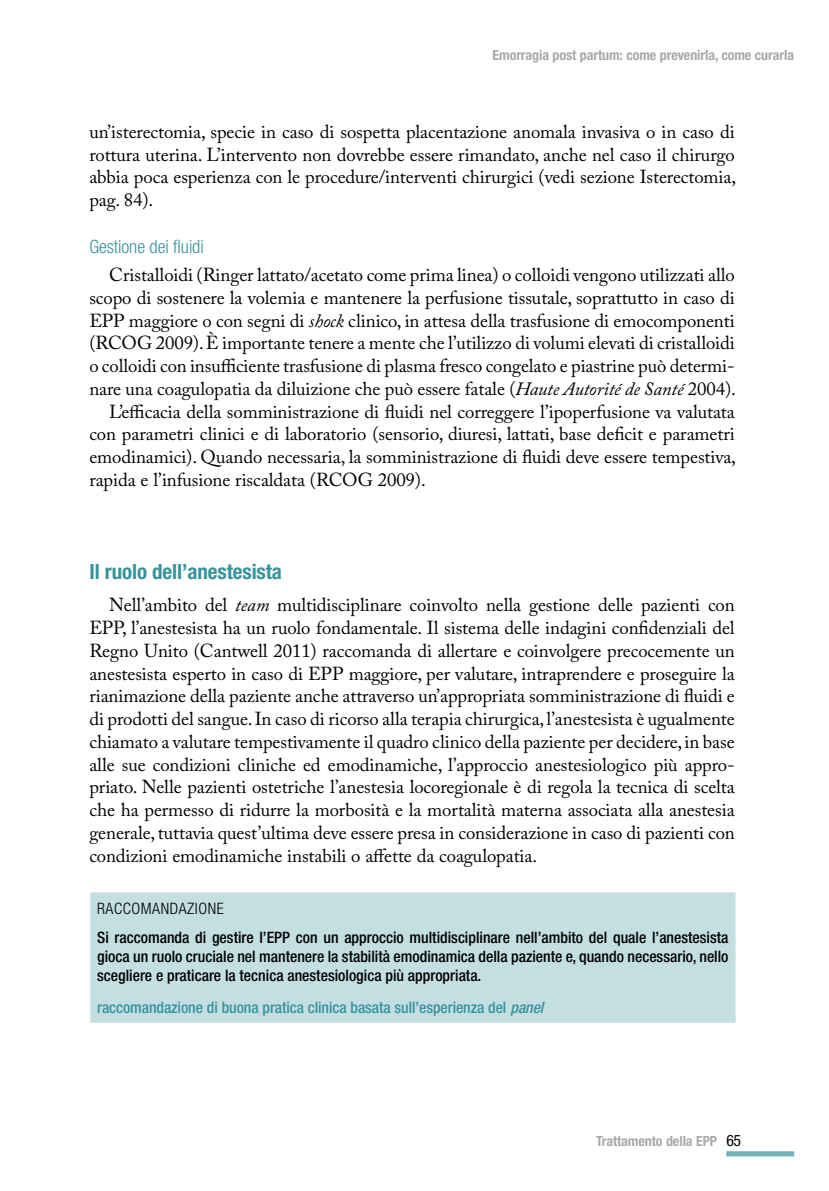
<style>
.page{position:relative;width:829px;height:1191px;background:#fff}
.page>*{position:absolute;margin:0;border:0;box-sizing:border-box;transform-origin:0 0}
.t1{font:700 condensed 21px "Helvetica Neue LT Std";letter-spacing:-.005em;color:#38939b}
.t2{font:18.72px/22.8px "Adobe Caslon Pro";letter-spacing:-.005em;color:#000;text-align:justify}
.t3{font:300 condensed 18.38px "Helvetica Neue LT Std";letter-spacing:-.005em;color:#38939b}
.t4{font:500 condensed 15.75px/19.2px "Helvetica Neue LT Std";color:#000;text-align:justify}
.t5{font:500 condensed 15.75px "Helvetica Neue LT Std";letter-spacing:-.005em;color:#38939b}
.t6{font:300 condensed 15.75px "Helvetica Neue LT Std";color:#000}
.t7{font:condensed 15.75px "Helvetica Neue LT Std";color:#000}
.t8{font:700 condensed 14px "Helvetica Neue LT Std";letter-spacing:-.005em;color:#a7a9ac}
.s1{font-style:italic}
</style>
<div class="page">
<div style="left:726px;top:1151px;width:68px;height:5px;background:#74b3b9"></div>
<div style="left:90px;top:892px;width:645px;height:130px;background:#c3dfe1"></div>
<p class="t8" style="left:492px;top:46px;width:303px">Emorragia post partum: come prevenirla, come curarla</p>
<p class="t2" style="left:89px;top:120px;width:648px">un’isterectomia, specie in caso di sospetta placentazione anomala invasiva o in caso di rottura uterina. L’intervento non dovrebbe essere rimandato, anche nel caso il chirurgo abbia poca esperienza con le procedure/interventi chirurgici (vedi sezione Isterectomia, pag. 84).</p>
<p class="t3" style="left:89px;top:236px;width:116px">GESTIONE DEI FLUIDI</p>
<p class="t2" style="left:109px;top:263px;width:627px">Cristalloidi (Ringer lattato/acetato come prima linea) o colloidi vengono utilizzati allo</p>
<p class="t2" style="left:89px;top:286px;width:647px">scopo di sostenere la volemia e mantenere la perfusione tissutale, soprattutto in caso di</p>
<p class="t2" style="left:89px;top:309px;width:646px">EPP maggiore o con segni di <span class="s1">shock</span> clinico, in attesa della trasfusione di emocomponenti</p>
<p class="t2" style="left:89px;top:331px;width:647px">(RCOG 2009). È importante tenere a mente che l’utilizzo di volumi elevati di cristalloidi</p>
<p class="t2" style="left:89px;top:354px;width:646px">o colloidi con insufficiente trasfusione di plasma fresco congelato e piastrine può determi-</p>
<p class="t2" style="left:89px;top:377px;width:648px">nare una coagulopatia da diluizione che può essere fatale (<span class="s1">Haute Autorité de Santé</span> 2004).</p>
<p class="t2" style="left:109px;top:400px;width:627px">L’efficacia della somministrazione di fluidi nel correggere l’ipoperfusione va valutata</p>
<p class="t2" style="left:89px;top:422px;width:647px">con parametri clinici e di laboratorio (sensorio, diuresi, lattati, base deficit e parametri</p>
<p class="t2" style="left:89px;top:445px;width:648px">emodinamici). Quando necessaria, la somministrazione di fluidi deve essere tempestiva,</p>
<p class="t2" style="left:89px;top:468px;width:338px">rapida e l’infusione riscaldata (RCOG 2009).</p>
<p class="t1" style="left:89px;top:558px;width:194px">Il ruolo dell’anestesista</p>
<p class="t2" style="left:89px;top:593px;width:647px;text-indent:20px">Nell’ambito del <span class="s1">team</span> multidisciplinare coinvolto nella gestione delle pazienti con EPP, l’anestesista ha un ruolo fondamentale. Il sistema delle indagini confidenziali del Regno Unito (Cantwell 2011) raccomanda di allertare e coinvolgere precocemente un anestesista esperto in caso di EPP maggiore, per valutare, intraprendere e proseguire la rianimazione della paziente anche attraverso un’appropriata somministrazione di fluidi e di prodotti del sangue. In caso di ricorso alla terapia chirurgica, l’anestesista è ugualmente chiamato a valutare tempestivamente il quadro clinico della paziente per decidere, in base alle sue condizioni cliniche ed emodinamiche, l’approccio anestesiologico più appro&shy;priato. Nelle pazienti ostetriche l’anestesia locoregionale è di regola la tecnica di scelta che ha permesso di ridurre la morbosità e la mortalità materna associata alla anestesia generale, tuttavia quest’ultima deve essere presa in considerazione in caso di pazienti con condizioni emodinamiche instabili o affette da coagulopatia.</p>
<p class="t6" style="left:97px;top:899px;width:18px">RACCOMANDAZIONE</p>
<p class="t4" style="left:97px;top:927px;width:632px">Si raccomanda di gestire l’EPP con un approccio multidisciplinare nell’ambito del quale l’anestesista gioca un ruolo cruciale nel mantenere la stabilità emodinamica della paziente e, quando necessario, nello scegliere e praticare la tecnica anestesiologica più appropriata.</p>
<p class="t5" style="left:97px;top:997px;width:447px">raccomandazione di buona pratica clinica basata sull’esperienza del <span class="s1">panel</span></p>
<p class="t8" style="left:596px;top:1133px;width:122px">Trattamento della EPP</p>
<p class="t7" style="left:726px;top:1131px;width:16px">65</p>
</div>
